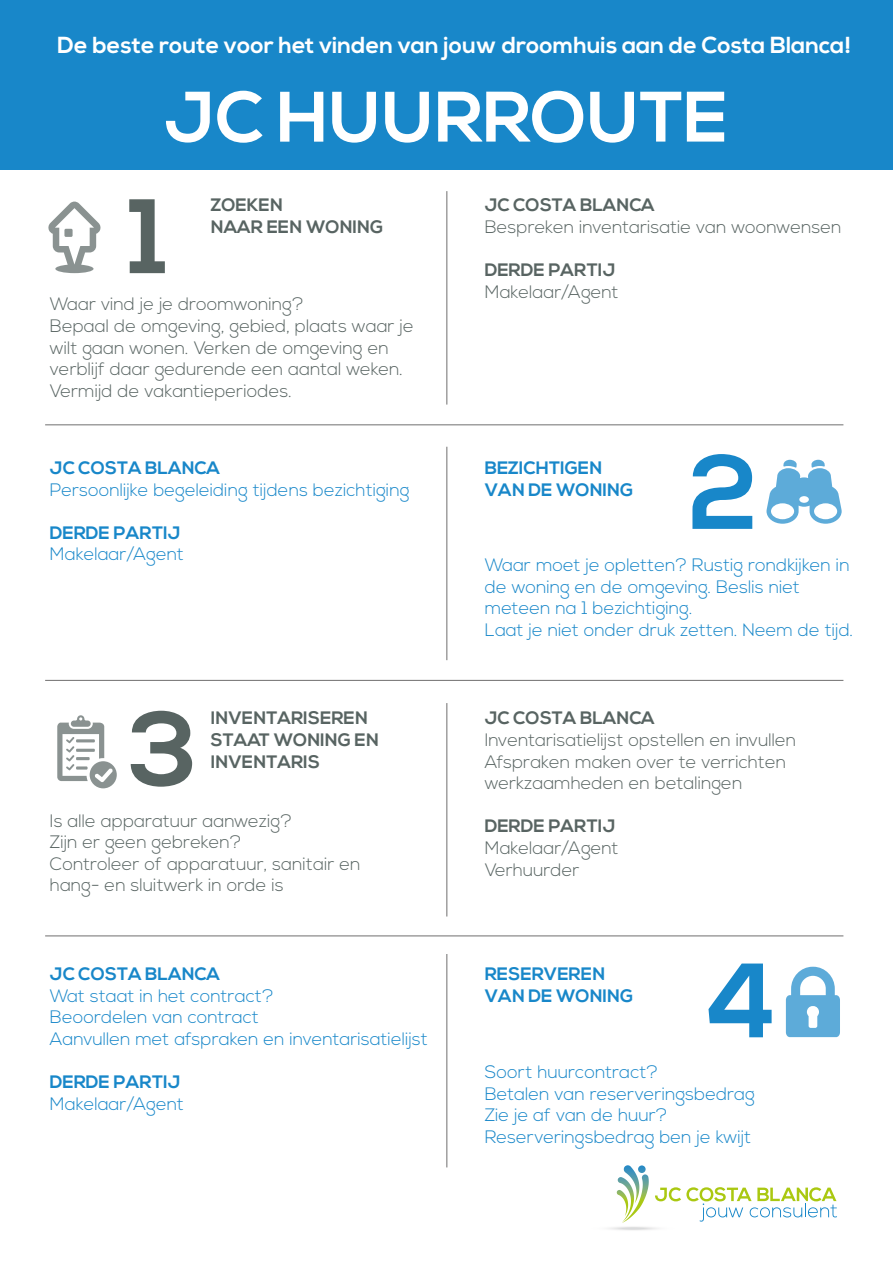
<style>
.page{position:relative;width:893px;height:1263px;background:#fff}
.page>*{position:absolute;margin:0;border:0;box-sizing:border-box;transform-origin:0 0}
.t1{font:700 105.45px "Nexa";color:#1887c9}
.t2{font:700 105.45px "Nexa";color:#586462}
.t3{font:700 71.25px "Nexa";color:#fff}
.t4{font:700 23.25px "Nexa";color:#fff}
.t5{font:300 18px/21.6px "Nexa";color:#586462}
.t6{font:300 18px/21.6px "Nexa";color:#1887c9}
.t7{font:700 18px/21.6px "Nexa";color:#586462}
.t8{font:700 18px/21.6px "Nexa";color:#1887c9}
</style>
<div class="page">
<svg style="left:586px;top:1224px;width:93px;height:8px"></svg>
<svg style="left:616px;top:1165px;width:33px;height:58px"></svg>
<svg style="left:655px;top:1187px;width:182px;height:34px"></svg>
<svg style="left:766px;top:460px;width:76px;height:64px"></svg>
<svg style="left:48px;top:202px;width:52px;height:71px"></svg>
<div style="left:64px;top:229px;width:9px;height:8px;background:#8a9291"></div>
<svg style="left:786px;top:967px;width:54px;height:70px"></svg>
<div style="left:0;top:0;width:893px;height:169px;background:#1887c9"></div>
<hr style="left:45px;top:424px;width:798px;height:1px;background:#706f6f">
<hr style="left:446px;top:191px;width:1px;height:214px;background:#706f6f">
<hr style="left:446px;top:447px;width:1px;height:213px;background:#706f6f">
<hr style="left:446px;top:703px;width:1px;height:213px;background:#706f6f">
<hr style="left:446px;top:954px;width:1px;height:213px;background:#706f6f">
<hr style="left:45px;top:680px;width:798px;height:1px;background:#706f6f">
<hr style="left:45px;top:935px;width:798px;height:1px;background:#706f6f">
<svg style="left:57px;top:715px;width:60px;height:73px"></svg>
<p class="t4" style="left:57px;top:32px;width:795px">De beste route voor het vinden van jouw droomhuis aan de Costa Blanca!</p>
<h2 class="t3" style="left:164px;top:76px;width:565px">JC HUURROUTE</h2>
<h1 class="t2" style="left:129px;top:176px;width:40px">1</h1>
<p class="t7" style="left:211px;top:195px;width:174px">ZOEKEN<br>NAAR EEN WONING</p>
<p class="t5" style="left:50px;top:294px;width:365px">Waar vind je je droomwoning?<br>Bepaal de omgeving, gebied, plaats waar je wilt gaan wonen. Verken de omgeving en verblijf daar gedurende een aantal weken.<br>Vermijd de vakantieperiodes.</p>
<p class="t8" style="left:50px;top:458px;width:172px">JC COSTA BLANCA</p>
<p class="t6" style="left:50px;top:479px;width:361px">Persoonlijke begeleiding tijdens bezichtiging</p>
<p class="t8" style="left:50px;top:522px;width:132px">DERDE PARTIJ</p>
<p class="t6" style="left:50px;top:544px;width:135px">Makelaar/Agent</p>
<h1 class="t2" style="left:130px;top:688px;width:71px">3</h1>
<p class="t7" style="left:211px;top:708px;width:169px">INVENTARISEREN<br>STAAT WONING EN<br>INVENTARIS</p>
<p class="t5" style="left:50px;top:810px;width:312px">Is alle apparatuur aanwezig?<br>Zijn er geen gebreken?<br>Controleer of apparatuur, sanitair en hang- en sluitwerk in orde is</p>
<p class="t8" style="left:50px;top:964px;width:172px">JC COSTA BLANCA</p>
<p class="t6" style="left:50px;top:986px;width:379px">Wat staat in het contract?<br>Beoordelen van contract<br>Aanvullen met afspraken en inventarisatielijst</p>
<p class="t8" style="left:50px;top:1072px;width:132px">DERDE PARTIJ</p>
<p class="t6" style="left:50px;top:1094px;width:135px">Makelaar/Agent</p>
<p class="t7" style="left:485px;top:195px;width:172px">JC COSTA BLANCA</p>
<p class="t5" style="left:485px;top:217px;width:358px">Bespreken inventarisatie van woonwensen</p>
<p class="t7" style="left:485px;top:260px;width:132px">DERDE PARTIJ</p>
<p class="t5" style="left:485px;top:282px;width:135px">Makelaar/Agent</p>
<p class="t8" style="left:485px;top:458px;width:150px">BEZICHTIGEN<br>VAN DE WONING</p>
<h1 class="t1" style="left:689px;top:432px;width:71px">2</h1>
<p class="t6" style="left:485px;top:555px;width:370px">Waar moet je opletten? Rustig rondkijken in de woning en de omgeving. Beslis niet meteen na 1 bezichtiging.<br>Laat je niet onder druk zetten. Neem de tijd.</p>
<p class="t7" style="left:485px;top:708px;width:172px">JC COSTA BLANCA</p>
<p class="t5" style="left:485px;top:730px;width:313px">Inventarisatielijst opstellen en invullen<br>Afspraken maken over te verrichten werkzaamheden en betalingen</p>
<p class="t7" style="left:485px;top:816px;width:132px">DERDE PARTIJ</p>
<p class="t5" style="left:485px;top:838px;width:135px">Makelaar/Agent<br>Verhuurder</p>
<p class="t8" style="left:485px;top:964px;width:150px">RESERVEREN<br>VAN DE WONING</p>
<h1 class="t1" style="left:705px;top:940px;width:73px">4</h1>
<p class="t6" style="left:485px;top:1062px;width:272px">Soort huurcontract?<br>Betalen van reserveringsbedrag<br>Zie je af van de huur?<br>Reserveringsbedrag ben je kwijt</p>
</div>
